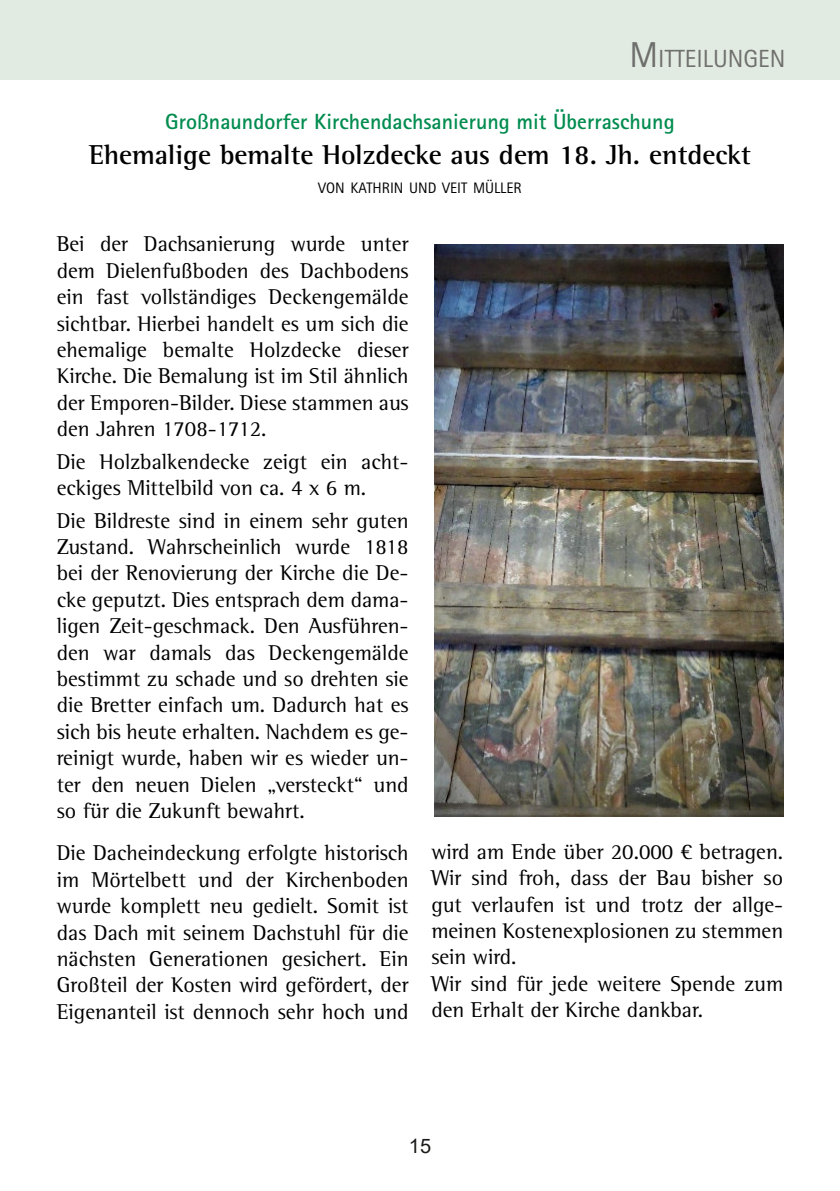
<style>
.page{position:relative;width:840px;height:1191px;background:#fff}
.page>*{position:absolute;margin:0;border:0;box-sizing:border-box;transform-origin:0 0}
.t1{font:700 28px "Rotis Semi Serif Pro";color:#000}
.t2{font:24.8px "Rotis Sans Serif Pro";color:#6f6f6e}
.t3{font:22px/26.4px "Rotis Semi Serif Pro";color:#000;text-align:justify}
.t4{font:700 22px "Rotis Sans Serif Pro";color:#008c4f}
.t5{font:20px "Arial";color:#1a1a18}
.t6{font:15.2px "Rotis Sans Serif Pro";color:#000}
.s1{font-size:36px}
</style>
<div class="page">
<div style="left:0;top:0;width:839px;height:79px;background:#e1ebe1"></div>
<img style="left:434px;top:245px;width:348px;height:571px">
<p class="t2" style="left:629px;top:49px;width:157px"><span class="s1">M</span>ITTEILUNGEN</p>
<p class="t4" style="left:165px;top:113px;width:510px">Großnaundorfer Kirchendachsanierung mit Überraschung</p>
<p class="t1" style="left:89px;top:145px;width:663px">Ehemalige bemalte Holzdecke aus dem 18. Jh. entdeckt</p>
<p class="t6" style="left:318px;top:182px;width:205px">VON KATHRIN UND VEIT MÜLLER</p>
<p class="t3" style="left:57px;top:234px;width:353px">Bei der Dachsanierung wurde unter dem Dielenfußboden des Dachbodens ein fast vollständiges Deckengemälde sichtbar. Hierbei handelt es um sich die ehemalige bemalte Holzdecke dieser Kirche. Die Bemalung ist im Stil ähnlich der Emporen-Bilder. Diese stammen aus den Jahren 1708-1712.</p>
<p class="t3" style="left:57px;top:451px;width:353px">Die Holzbalkendecke zeigt ein acht&shy;eckiges Mittelbild von ca. 4 x 6 m.</p>
<p class="t3" style="left:57px;top:510px;width:353px">Die Bildreste sind in einem sehr guten Zustand. Wahrscheinlich wurde 1818 bei der Renovierung der Kirche die De&shy;cke geputzt. Dies entsprach dem dama&shy;ligen Zeit-geschmack. Den Ausführen&shy;den war damals das Deckengemälde bestimmt zu schade und so drehten sie die Bretter einfach um. Dadurch hat es sich bis heute erhalten. Nachdem es ge&shy;reinigt wurde, haben wir es wieder un&shy;ter den neuen Dielen „versteckt“ und so für die Zukunft bewahrt.</p>
<p class="t3" style="left:57px;top:843px;width:353px">Die Dacheindeckung erfolgte historisch im Mörtelbett und der Kirchenboden wurde komplett neu gedielt. Somit ist das Dach mit seinem Dachstuhl für die nächsten Generationen gesichert. Ein Großteil der Kosten wird gefördert, der Eigenanteil ist dennoch sehr hoch und</p>
<p class="t3" style="left:431px;top:841px;width:353px;text-align:left">wird am Ende über 20.000 € betragen.<br>Wir sind froh, dass der Bau bisher so gut verlaufen ist und trotz der allge&shy;meinen Kostenexplosionen zu stemmen sein wird.<br>Wir sind für jede weitere Spende zum den Erhalt der Kirche dankbar.</p>
<p class="t5" style="left:408px;top:1138px;width:24px">15</p>
</div>
